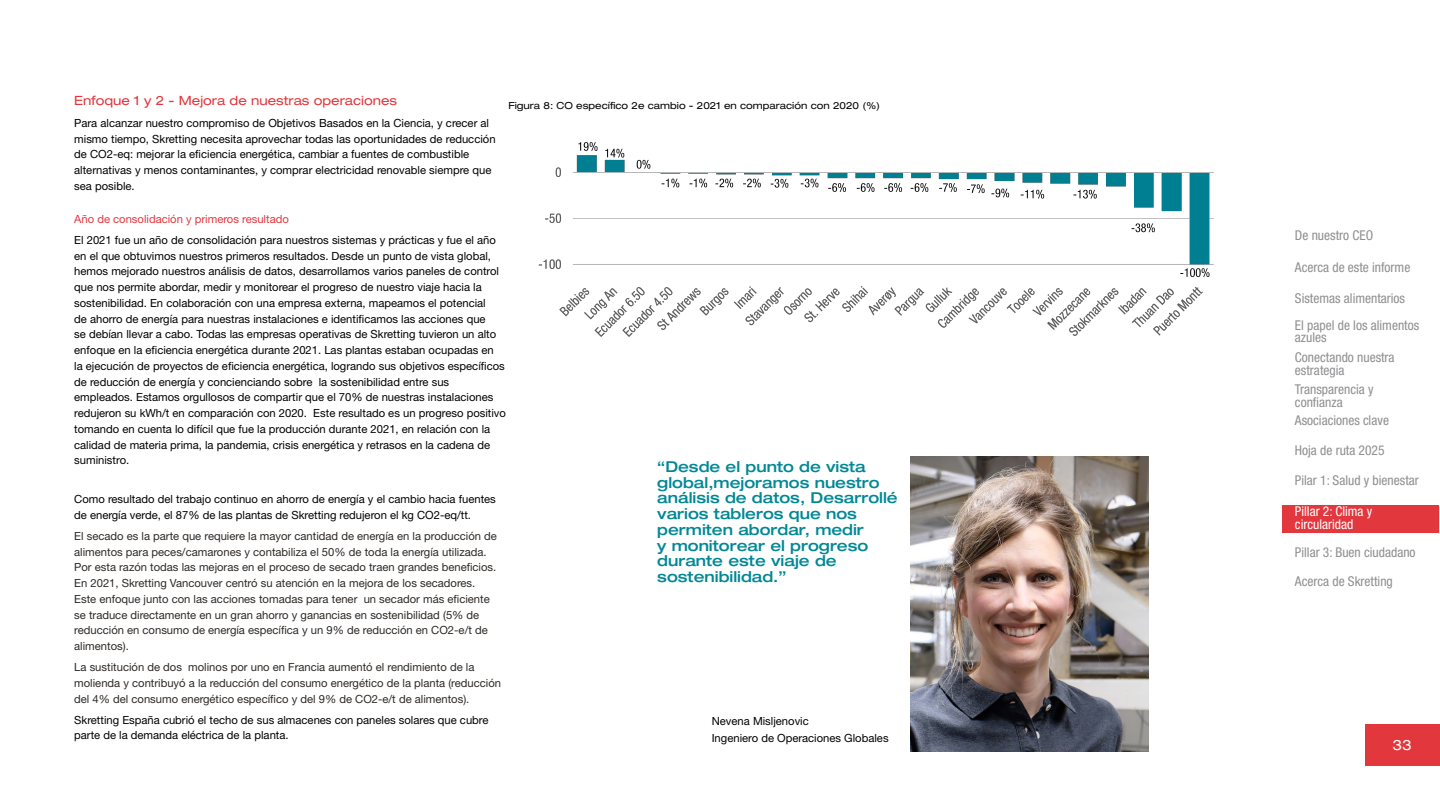
<style>
.page{position:relative;width:1440px;height:810px;background:#fff}
.page>*{position:absolute;margin:0;border:0;box-sizing:border-box;transform-origin:0 0}
.General_text{font:500 expanded 15px/15.8px "Helvetica Neue LT Pro";color:#008895}
.t1{font:expanded 14.25px "Helvetica Neue LT Pro";color:#fff}
.General_text-2{font:condensed 13.5px/12.8px "Helvetica Neue LT Pro";color:#8f8f92}
.General_text-3{font:condensed 13.5px/12.8px "Helvetica Neue LT Pro";color:#fff}
.Page_subheading{font:expanded 12.75px "Helvetica Neue LT Pro";color:#e1373d}
.General_text-4{font:11.25px/15.8px "Helvetica Neue LT Pro";color:#000}
.General_text-5{font:11.25px/15.8px "Helvetica Neue LT Pro";color:#2d2926}
.Page_sub-sub-heading{font:11.25px "Helvetica Neue LT Pro";color:#e1373d}
.General_text-6{font:expanded 9.75px "Helvetica Neue LT Pro";color:#000}
</style>
<div class="page">
<div style="left:1365px;top:725px;width:75px;height:41px;background:#e1373d"></div>
<img style="left:910px;top:457px;width:238px;height:295px">
<img style="left:538px;top:142px;width:676px;height:195px">
<div style="left:1282px;top:505px;width:157px;height:27px;background:#e1373d"></div>
<p class="Page_subheading" style="left:74px;top:93px;width:324px">Enfoque 1 y 2 - Mejora de nuestras operaciones</p>
<p class="General_text-4" style="left:74px;top:115px;width:423px">Para alcanzar nuestro compromiso de Objetivos Basados en la Ciencia, y crecer al mismo tiempo, Skretting necesita aprovechar todas las oportunidades de reducción de CO2-eq: mejorar la eficiencia energética, cambiar a fuentes de combustible alternativas y menos contaminantes, y comprar electricidad renovable siempre que sea posible.</p>
<p class="Page_sub-sub-heading" style="left:74px;top:212px;width:216px">Año de consolidación y primeros resultado</p>
<p class="General_text-4" style="left:74px;top:232px;width:433px">El 2021 fue un año de consolidación para nuestros sistemas y prácticas y fue el año en el que obtuvimos nuestros primeros resultados. Desde un punto de vista global, hemos mejorado nuestros análisis de datos, desarrollamos varios paneles de control que nos permite abordar, medir y monitorear el progreso de nuestro viaje hacia la sostenibilidad. En colaboración con una empresa externa, mapeamos el potencial<br>de ahorro de energía para nuestras instalaciones e identificamos las acciones que<br>se debían llevar a cabo. Todas las empresas operativas de Skretting tuvieron un alto enfoque en la eficiencia energética durante 2021. Las plantas estaban ocupadas en<br>la ejecución de proyectos de eficiencia energética, logrando sus objetivos específicos de reducción de energía y concienciando sobre la sostenibilidad entre sus empleados. Estamos orgullosos de compartir que el 70% de nuestras instalaciones redujeron su kWh/t en comparación con 2020. Este resultado es un progreso positivo tomando en cuenta lo difícil que fue la producción durante 2021, en relación con la calidad de materia prima, la pandemia, crisis energética y retrasos en la cadena de suministro.</p>
<p class="General_text-4" style="left:74px;top:491px;width:423px">Como resultado del trabajo continuo en ahorro de energía y el cambio hacia fuentes de energía verde, el 87% de las plantas de Skretting redujeron el kg CO2-eq/tt.</p>
<p class="General_text-5" style="left:74px;top:528px;width:424px">El secado es la parte que requiere la mayor cantidad de energía en la producción de alimentos para peces/camarones y contabiliza el 50% de toda la energía utilizada.<br>Por esta razón todas las mejoras en el proceso de secado traen grandes beneficios.<br>En 2021, Skretting Vancouver centró su atención en la mejora de los secadores.<br>Este enfoque junto con las acciones tomadas para tener un secador más eficiente se traduce directamente en un gran ahorro y ganancias en sostenibilidad (5% de reducción en consumo de energía específica y un 9% de reducción en CO2-e/t de alimentos).</p>
<p class="General_text-5" style="left:74px;top:659px;width:428px">La sustitución de dos molinos por uno en Francia aumentó el rendimiento de la molienda y contribuyó a la reducción del consumo energético de la planta (reducción del 4% del consumo energético específico y del 9% de CO2-e/t de alimentos).</p>
<p class="General_text-4" style="left:74px;top:711px;width:416px">Skretting España cubrió el techo de sus almacenes con paneles solares que cubre parte de la demanda eléctrica de la planta.</p>
<p class="General_text-6" style="left:508px;top:100px;width:373px">Figura 8: CO específico 2e cambio - 2021 en comparación con 2020 (%)</p>
<p class="General_text" style="left:657px;top:458px;width:242px">“Desde el punto de vista global,mejoramos nuestro análisis de datos, Desarrollé varios tableros que nos permiten abordar, medir<br>y monitorear el progreso durante este viaje de sostenibilidad.”</p>
<p class="General_text-4" style="left:712px;top:713px;width:99px">Nevena Misljenovic</p>
<p class="General_text-4" style="left:712px;top:729px;width:178px">Ingeniero de Operaciones Globales</p>
<p class="General_text-2" style="left:1295px;top:229px;width:80px">De nuestro CEO</p>
<p class="General_text-2" style="left:1295px;top:261px;width:117px">Acerca de este informe</p>
<p class="General_text-2" style="left:1295px;top:292px;width:112px">Sistemas alimentarios</p>
<p class="General_text-2" style="left:1295px;top:318px;width:126px">El papel de los alimentos azules</p>
<p class="General_text-2" style="left:1295px;top:351px;width:101px">Conectando nuestra estrategia</p>
<p class="General_text-2" style="left:1295px;top:383px;width:80px">Transparencia y confianza</p>
<p class="General_text-2" style="left:1295px;top:414px;width:96px">Asociaciones clave</p>
<p class="General_text-2" style="left:1295px;top:444px;width:91px">Hoja de ruta 2025</p>
<p class="General_text-2" style="left:1295px;top:473px;width:125px">Pilar 1: Salud y bienestar</p>
<p class="General_text-3" style="left:1295px;top:505px;width:79px">Pillar 2: Clima y circularidad</p>
<p class="General_text-2" style="left:1295px;top:546px;width:122px">Pillar 3: Buen ciudadano</p>
<p class="General_text-2" style="left:1295px;top:575px;width:99px">Acerca de Skretting</p>
<p class="t1" style="left:1393px;top:736px;width:21px">33</p>
</div>
